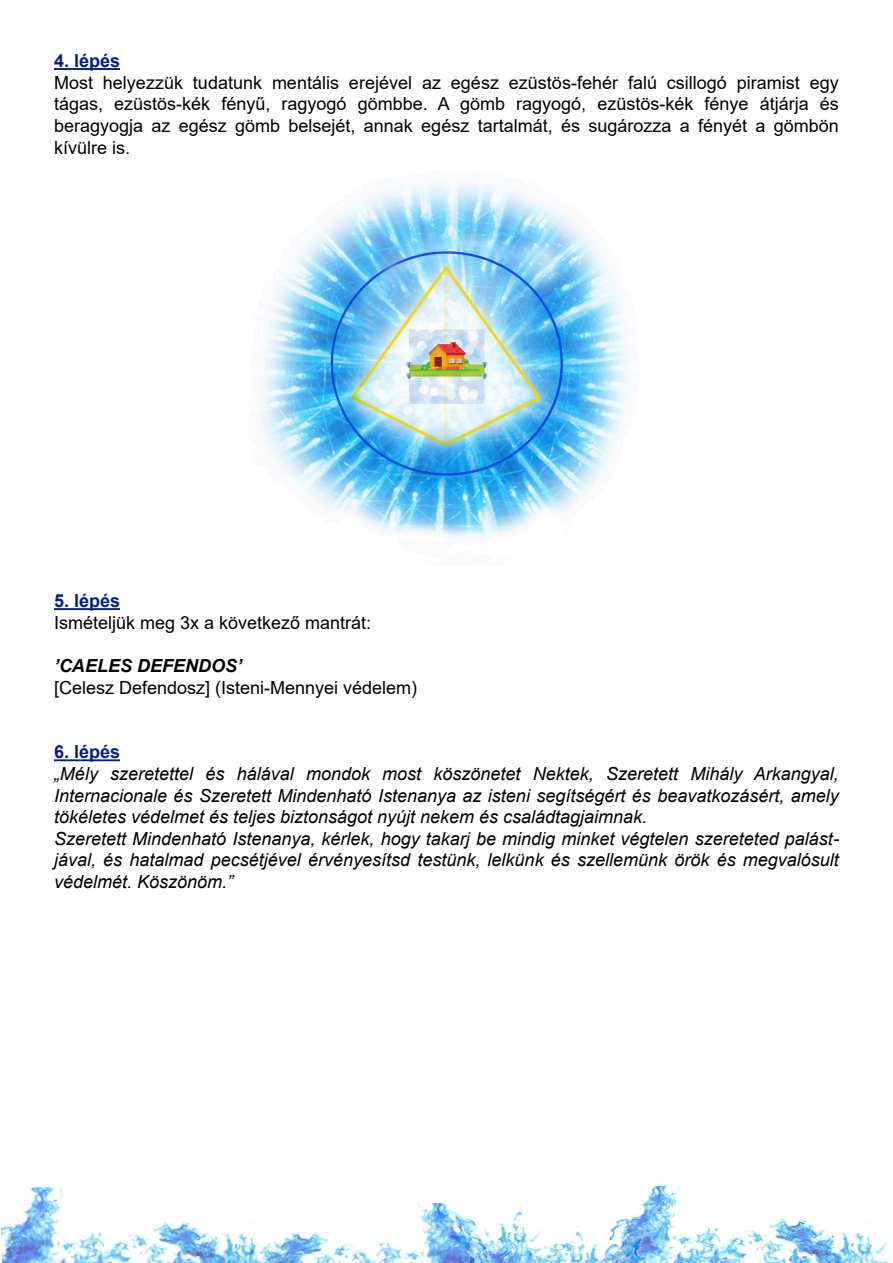
<style>
.page{position:relative;width:893px;height:1263px;background:#fff}
.page>*{position:absolute;margin:0;border:0;box-sizing:border-box;transform-origin:0 0}
.t1{font:italic 18px/21.6px "Arial";color:#000}
.t2{font:18px/21.6px "Arial";color:#000;text-align:justify}
.t3{font:700 18px "Arial";color:#001f88}
.t4{font:italic 700 18px "Arial";color:#000}
</style>
<div class="page">
<hr style="left:54px;top:68px;width:66px;height:2px;background:#001f88">
<hr style="left:54px;top:608px;width:66px;height:2px;background:#001f88">
<hr style="left:54px;top:759px;width:66px;height:2px;background:#001f88">
<img style="left:261px;top:182px;width:366px;height:356px">
<img style="left:648px;top:1186px;width:241px;height:77px">
<img style="left:302px;top:1196px;width:379px;height:67px">
<img style="left:1px;top:1187px;width:301px;height:76px">
<p class="t3" style="left:54px;top:54px;width:68px">4. lépés</p>
<p class="t2" style="left:54px;top:71px;width:786px">Most helyezzük tudatunk mentális erejével az egész ezüstös-fehér falú csillogó piramist egy tágas, ezüstös-kék fényű, ragyogó gömbbe. A gömb ragyogó, ezüstös-kék fénye átjárja és beragyogja az egész gömb belsejét, annak egész tartalmát, és sugározza a fényét a gömbön kívülre is.</p>
<p class="t3" style="left:54px;top:594px;width:68px">5. lépés</p>
<p class="t2" style="left:54px;top:611px;width:319px">Ismételjük meg 3x a következő mantrát:</p>
<p class="t4" style="left:54px;top:655px;width:190px">’CAELES DEFENDOS’</p>
<p class="t2" style="left:54px;top:676px;width:365px">[Celesz Defendosz] (Isteni-Mennyei védelem)</p>
<p class="t3" style="left:54px;top:745px;width:68px">6. lépés</p>
<p class="t1" style="left:54px;top:764px;width:786px">„Mély szeretettel és hálával mondok most köszönetet Nektek, Szeretett Mihály Arkangyal, Internacionale és Szeretett Mindenható Istenanya az isteni segítségért és beavatkozásért, amely tökéletes védelmet és teljes biztonságot nyújt nekem és családtagjaimnak.<br>Szeretett Mindenható Istenanya, kérlek, hogy takarj be mindig minket végtelen szereteted palást&shy;jával, és hatalmad pecsétjével érvényesítsd testünk, lelkünk és szellemünk örök és megvalósult védelmét. Köszönöm.”</p>
</div>
